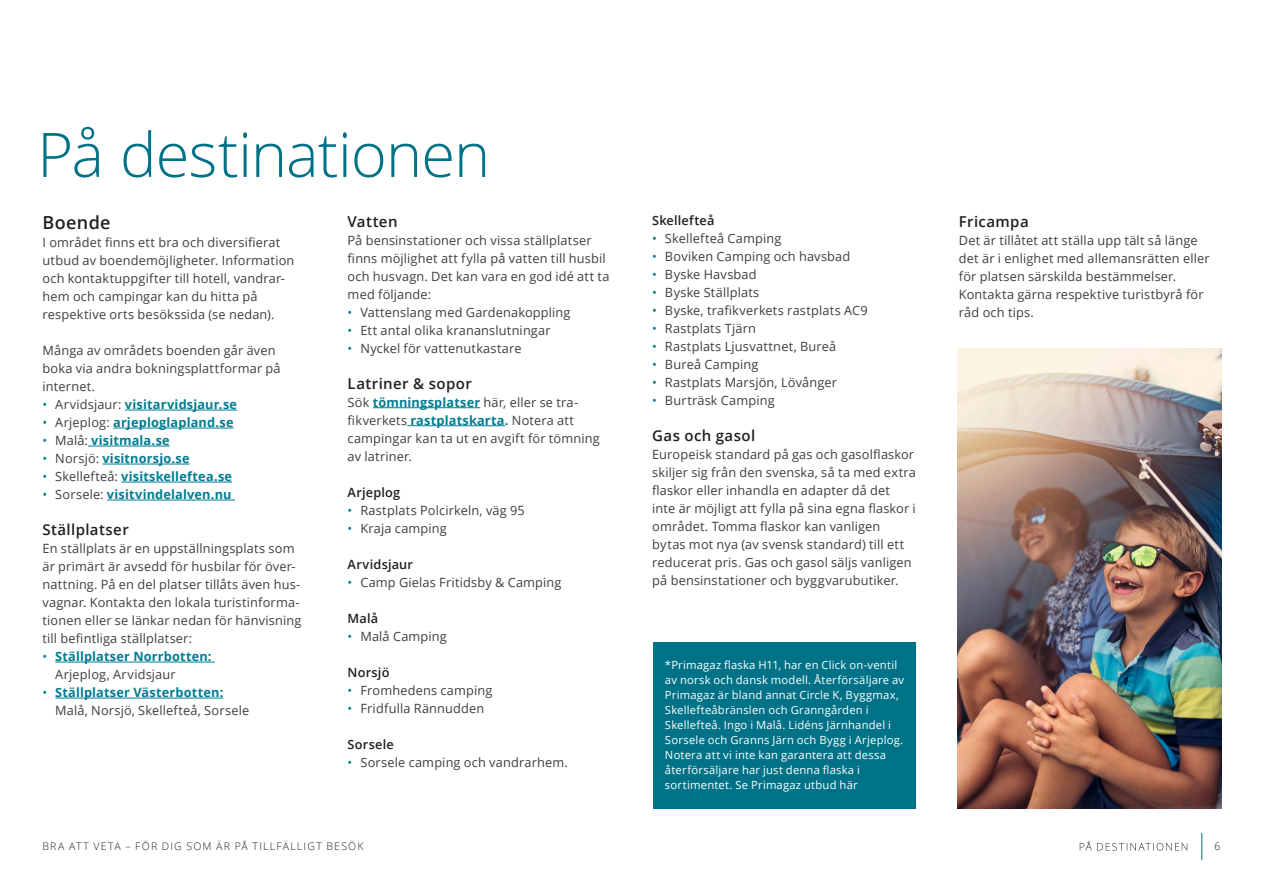
<style>
.page{position:relative;width:1263px;height:893px;background:#fff}
.page>*{position:absolute;margin:0;border:0;box-sizing:border-box;transform-origin:0 0}
.t1{font:300 61.5px "Open Sans";letter-spacing:-.015em;color:#007287}
.t2{font:600 18px "Open Sans";letter-spacing:.02em;color:#231f20}
.t3{font:600 15px "Open Sans";letter-spacing:.025em;color:#231f20}
.Brödtext{font:12.75px/18px "Open Sans";letter-spacing:.015em;color:#3e3e3f}
.t4{font:700 12.75px/18px "Open Sans";letter-spacing:.015em;color:#007c92}
.t5{font:600 12.75px "Open Sans";letter-spacing:.015em;color:#231f20}
.Brödtext-2{font:11.25px/15px "Open Sans";letter-spacing:.02em;color:#fff}
.t6{font:300 10.5px "Open Sans";letter-spacing:.115em;color:#231f20}
.s1{font-weight:400}
.s2{font-weight:400;color:#3e3e3f}
.s3{color:#007c92}
.s4{font-weight:700;color:#007c92}
</style>
<div class="page">
<svg style="left:1201px;top:833px;width:1px;height:27px"></svg>
<hr style="left:125px;top:410px;width:112px;height:1px;background:#007c92">
<hr style="left:113px;top:428px;width:121px;height:1px;background:#007c92">
<hr style="left:88px;top:446px;width:82px;height:1px;background:#007c92">
<hr style="left:102px;top:464px;width:88px;height:1px;background:#007c92">
<hr style="left:121px;top:482px;width:111px;height:1px;background:#007c92">
<hr style="left:107px;top:500px;width:128px;height:1px;background:#007c92">
<hr style="left:55px;top:662px;width:160px;height:1px;background:#007c92">
<hr style="left:55px;top:698px;width:168px;height:1px;background:#007c92">
<hr style="left:373px;top:407px;width:107px;height:1px;background:#007c92">
<hr style="left:407px;top:425px;width:98px;height:1px;background:#007c92">
<div style="left:653px;top:642px;width:263px;height:166px;background:#007287"></div>
<svg style="left:1080px;top:841px;width:107px;height:9px"></svg>
<img style="left:958px;top:349px;width:263px;height:459px">
<h1 class="t1" style="left:37px;top:112px;width:454px">På destinationen</h1>
<h2 class="t2" style="left:43px;top:210px;width:70px">Boende</h2>
<p class="Brödtext" style="left:43px;top:233px;width:253px">I området finns ett bra och diversifierat utbud av boendemöjligheter. Information och kontaktuppgifter till hotell, vandrar&shy;hem och campingar kan du hitta på respektive orts besökssida (se nedan).</p>
<p class="Brödtext" style="left:43px;top:341px;width:240px">Många av områdets boenden går även boka via andra bokningsplattformar på internet.</p>
<p class="t4" style="left:43px;top:395px;width:196px"><span class="s1">•</span> <span class="s2">Arvidsjaur:</span> visitarvidsjaur.se</p>
<p class="t4" style="left:43px;top:413px;width:193px"><span class="s1">•</span> <span class="s2">Arjeplog:</span> arjeploglapland.se</p>
<p class="t4" style="left:43px;top:431px;width:129px"><span class="s1">•</span> <span class="s2">Malå:</span> visitmala.se</p>
<p class="t4" style="left:43px;top:449px;width:149px"><span class="s1">•</span> <span class="s2">Norsjö:</span> visitnorsjo.se</p>
<p class="t4" style="left:43px;top:467px;width:191px"><span class="s1">•</span> <span class="s2">Skellefteå:</span> visitskelleftea.se</p>
<p class="t4" style="left:43px;top:485px;width:191px"><span class="s1">•</span> <span class="s2">Sorsele:</span> visitvindelalven.nu</p>
<h3 class="t3" style="left:43px;top:519px;width:88px">Ställplatser</h3>
<p class="Brödtext" style="left:43px;top:539px;width:255px">En ställplats är en uppställningsplats som är primärt är avsedd för husbilar för över-</p>
<p class="Brödtext" style="left:43px;top:575px;width:259px">nattning. På en del platser tillåts även hus-</p>
<p class="Brödtext" style="left:43px;top:593px;width:260px">vagnar. Kontakta den lokala turistinforma&shy;tionen eller se länkar nedan för hänvisning till befintliga ställplatser:</p>
<p class="t4" style="left:55px;top:647px;width:158px;text-indent:-13px"><span class="s1">•</span> Ställplatser Norrbotten:<br><span class="s2">Arjeplog, Arvidsjaur</span></p>
<p class="Brödtext" style="left:55px;top:683px;width:195px;text-indent:-13px"><span class="s3">•</span> <span class="s4">Ställplatser Västerbotten:<br></span>Malå, Norsjö, Skellefteå, Sorsele</p>
<h3 class="t3" style="left:348px;top:211px;width:51px">Vatten</h3>
<p class="Brödtext" style="left:348px;top:231px;width:263px">På bensinstationer och vissa ställplatser finns möjlighet att fylla på vatten till husbil och husvagn. Det kan vara en god idé att ta med följande:</p>
<p class="Brödtext" style="left:348px;top:303px;width:224px"><span class="s3">•</span> Vattenslang med Gardenakoppling</p>
<p class="Brödtext" style="left:348px;top:321px;width:204px"><span class="s3">•</span> Ett antal olika krananslutningar</p>
<p class="Brödtext" style="left:348px;top:339px;width:176px"><span class="s3">•</span> Nyckel för vattenutkastare</p>
<h3 class="t3" style="left:348px;top:373px;width:126px">Latriner &amp; sopor</h3>
<p class="Brödtext" style="left:348px;top:393px;width:254px">Sök <span class="s4">tömningsplatser</span> här, eller se tra&shy;fikverkets <span class="s4">rastplatskarta.</span> Notera att campingar kan ta ut en avgift för tömning av latriner.</p>
<h4 class="t5" style="left:348px;top:483px;width:54px">Arjeplog</h4>
<p class="Brödtext" style="left:348px;top:501px;width:179px"><span class="s3">•</span> Rastplats Polcirkeln, väg 95</p>
<p class="Brödtext" style="left:348px;top:519px;width:101px"><span class="s3">•</span> Kraja camping</p>
<h4 class="t5" style="left:348px;top:555px;width:67px">Arvidsjaur</h4>
<p class="Brödtext" style="left:348px;top:573px;width:215px"><span class="s3">•</span> Camp Gielas Fritidsby &amp; Camping</p>
<h4 class="t5" style="left:348px;top:609px;width:32px">Malå</h4>
<p class="Brödtext" style="left:348px;top:627px;width:101px"><span class="s3">•</span> Malå Camping</p>
<h4 class="t5" style="left:348px;top:663px;width:43px">Norsjö</h4>
<p class="Brödtext" style="left:348px;top:681px;width:146px"><span class="s3">•</span> Fromhedens camping</p>
<p class="Brödtext" style="left:348px;top:699px;width:138px"><span class="s3">•</span> Fridfulla Rännudden</p>
<h4 class="t5" style="left:348px;top:735px;width:48px">Sorsele</h4>
<p class="Brödtext" style="left:348px;top:753px;width:222px"><span class="s3">•</span> Sorsele camping och vandrarhem.</p>
<h4 class="t5" style="left:652px;top:212px;width:64px">Skellefteå</h4>
<p class="Brödtext" style="left:652px;top:229px;width:131px"><span class="s3">•</span> Skellefteå Camping</p>
<p class="Brödtext" style="left:652px;top:247px;width:200px"><span class="s3">•</span> Boviken Camping och havsbad</p>
<p class="Brödtext" style="left:652px;top:265px;width:106px"><span class="s3">•</span> Byske Havsbad</p>
<p class="Brödtext" style="left:652px;top:283px;width:109px"><span class="s3">•</span> Byske Ställplats</p>
<p class="Brödtext" style="left:652px;top:301px;width:217px"><span class="s3">•</span> Byske, trafikverkets rastplats AC9</p>
<p class="Brödtext" style="left:652px;top:319px;width:105px"><span class="s3">•</span> Rastplats Tjärn</p>
<p class="Brödtext" style="left:652px;top:337px;width:186px"><span class="s3">•</span> Rastplats Ljusvattnet, Bureå</p>
<p class="Brödtext" style="left:652px;top:355px;width:108px"><span class="s3">•</span> Bureå Camping</p>
<p class="Brödtext" style="left:652px;top:373px;width:186px"><span class="s3">•</span> Rastplats Marsjön, Lövånger</p>
<p class="Brödtext" style="left:652px;top:391px;width:124px"><span class="s3">•</span> Burträsk Camping</p>
<h3 class="t3" style="left:652px;top:425px;width:104px">Gas och gasol</h3>
<p class="Brödtext" style="left:652px;top:445px;width:265px">Europeisk standard på gas och gasolflaskor skiljer sig från den svenska, så ta med extra flaskor eller inhandla en adapter då det inte är möjligt att fylla på sina egna flaskor i området. Tomma flaskor kan vanligen bytas mot nya (av svensk standard) till ett reducerat pris. Gas och gasol säljs vanligen på bensinstationer och byggvarubutiker.</p>
<p class="Brödtext-2" style="left:665px;top:657px;width:241px">*Primagaz flaska H11, har en Click on-ventil av norsk och dansk modell. Återförsäljare av Primagaz är bland annat Circle K, Byggmax, Skellefteåbränslen och Granngården i Skellefteå. Ingo i Malå. Lidéns Järnhandel i Sorsele och Granns Järn och Bygg i Arjeplog.<br>Notera att vi inte kan garantera att dessa återförsäljare har just denna flaska i sortimentet. Se Primagaz utbud här</p>
<h3 class="t3" style="left:959px;top:211px;width:71px">Fricampa</h3>
<p class="Brödtext" style="left:959px;top:231px;width:252px">Det är tillåtet att ställa upp tält så länge det är i enlighet med allemansrätten eller för platsen särskilda bestämmelser.<br>Kontakta gärna respektive turistbyrå för råd och tips.</p>
<p class="t6" style="left:43px;top:839px;width:323px">BRA ATT VETA – FÖR DIG SOM ÄR PÅ TILLFÄLLIGT BESÖK</p>
<p class="t6" style="left:1214px;top:839px;width:7px">6</p>
</div>
